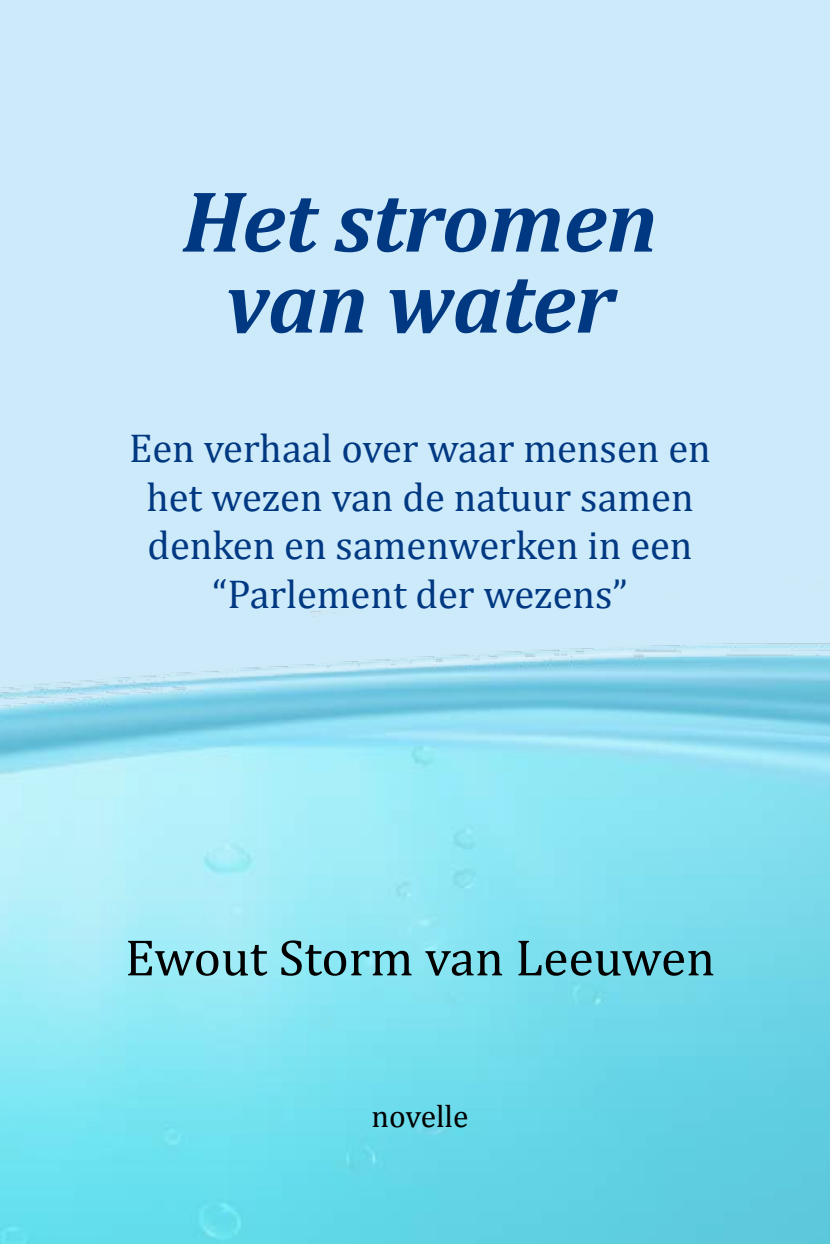
<style>
.page{position:relative;width:830px;height:1244px;background:#fff}
.page>*{position:absolute;margin:0;border:0;box-sizing:border-box;transform-origin:0 0}
.t1{font:italic 700 87.75px/81px "Cambria";letter-spacing:-.01em;color:#003882;text-align:center}
.t2{font:51.75px "Cambria";color:#000}
.t3{font:40.5px/48.6px "Cambria";color:#003882;text-align:center}
.t4{font:31.5px "Cambria";color:#000}
</style>
<div class="page">
<div style="left:0;top:0;width:829px;height:1244px;background:#cceaf9"></div>
<img style="left:0;top:603px;width:829px;height:641px">
<h1 class="t1" style="left:182px;top:179px;width:477px">Het stromen van water</h1>
<p class="t3" style="left:129px;top:424px;width:582px">Een verhaal over waar mensen en het wezen van de natuur samen denken en samenwerken in een “Parlement der wezens”</p>
<p class="t2" style="left:125px;top:927px;width:591px">Ewout Storm van Leeuwen</p>
<p class="t4" style="left:371px;top:1097px;width:98px">novelle</p>
</div>
